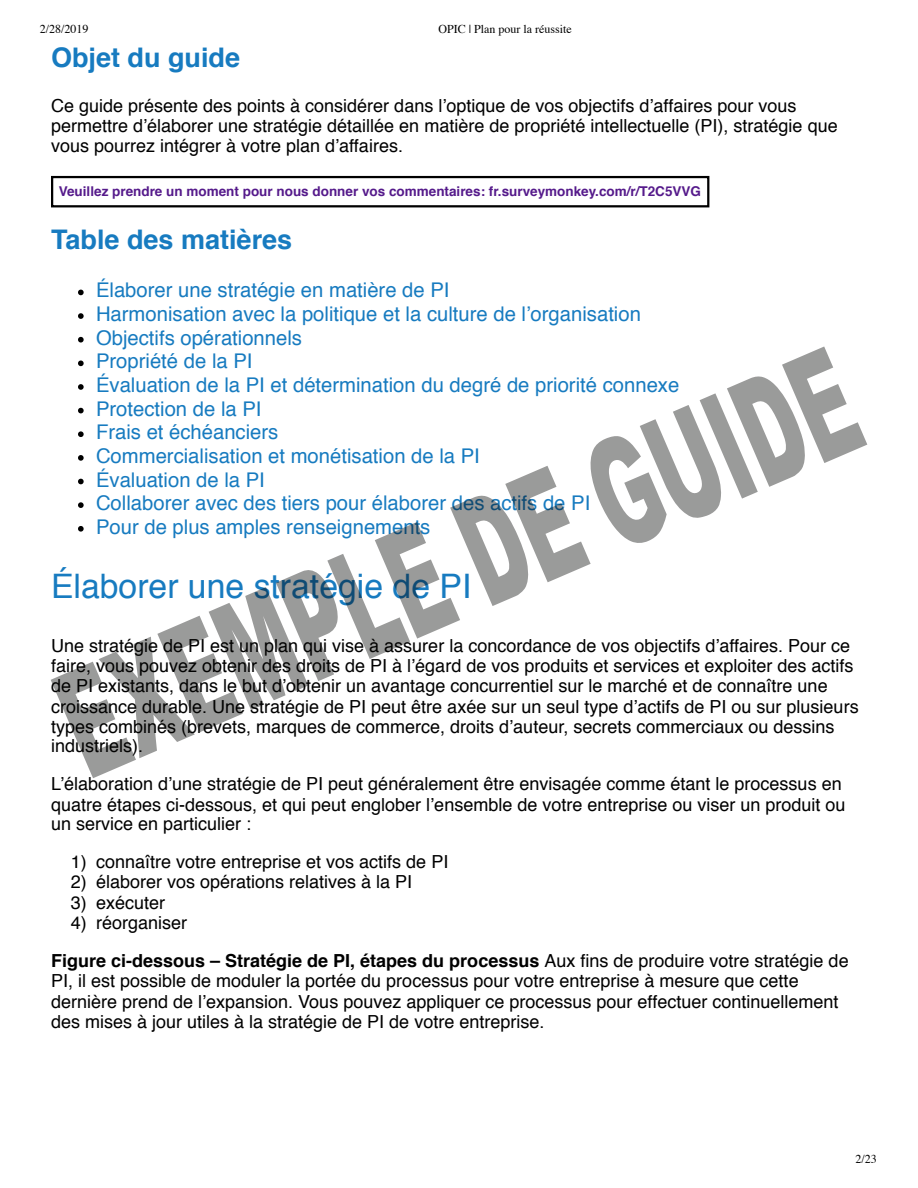
<style>
.page{position:relative;width:918px;height:1188px;background:#fff}
.page>*{position:absolute;margin:0;border:0;box-sizing:border-box;transform-origin:0 0}
.t1{font:33.75px "Helvetica";color:#177bc0}
.t2{font:700 27px "Helvetica";color:#177bc0}
.t3{font:20.25px/23.7px "Helvetica";color:#177bc0}
.t4{font:18px/20.2px "Helvetica";color:#000}
.t5{font:700 13.5px "Helvetica";color:#551a8b}
.t6{font:12px "Times";color:#000}
.s1{font-weight:700}
</style>
<div class="page">
<div style="left:51px;top:176px;width:658px;height:31px;border:2px solid #000"></div>
<svg style="left:78px;top:290px;width:6px;height:5px"></svg>
<svg style="left:78px;top:313px;width:6px;height:6px"></svg>
<svg style="left:51px;top:337px;width:816px;height:441px"></svg>
<p class="t6" style="left:40px;top:24px;width:50px">2/28/2019</p>
<p class="t6" style="left:439px;top:24px;width:135px">OPIC | Plan pour la réussite</p>
<h2 class="t2" style="left:51px;top:46px;width:191px">Objet du guide</h2>
<p class="t4" style="left:51px;top:97px;width:788px">Ce guide présente des points à considérer dans l’optique de vos objectifs d’affaires pour vous permettre d’élaborer une stratégie détaillée en matière de propriété intellectuelle (PI), stratégie que vous pourrez intégrer à votre plan d’affaires.</p>
<p class="t5" style="left:59px;top:186px;width:644px">Veuillez prendre un moment pour nous donner vos commentaires: fr.surveymonkey.com/r/T2C5VVG</p>
<h2 class="t2" style="left:51px;top:228px;width:243px">Table des matières</h2>
<p class="t3" style="left:96px;top:280px;width:585px">Élaborer une stratégie en matière de PI<br>Harmonisation avec la politique et la culture de l’organisation Objectifs opérationnels<br>Propriété de la PI<br>Évaluation de la PI et détermination du degré de priorité connexe Protection de la PI<br>Frais et échéanciers<br>Commercialisation et monétisation de la PI<br>Évaluation de la PI<br>Collaborer avec des tiers pour élaborer des actifs de PI<br>Pour de plus amples renseignements</p>
<h1 class="t1" style="left:51px;top:572px;width:422px">Élaborer une stratégie de PI</h1>
<p class="t4" style="left:51px;top:637px;width:809px">Une stratégie de PI est un plan qui vise à assurer la concordance de vos objectifs d’affaires. Pour ce faire, vous pouvez obtenir des droits de PI à l’égard de vos produits et services et exploiter des actifs de PI existants, dans le but d’obtenir un avantage concurrentiel sur le marché et de connaître une croissance durable. Une stratégie de PI peut être axée sur un seul type d’actifs de PI ou sur plusieurs types combinés (brevets, marques de commerce, droits d’auteur, secrets commerciaux ou dessins industriels).</p>
<p class="t4" style="left:51px;top:776px;width:796px;line-height:19.6px">L’élaboration d’une stratégie de PI peut généralement être envisagée comme étant le processus en quatre étapes ci-dessous, et qui peut englober l’ensemble de votre entreprise ou viser un produit ou un service en particulier :</p>
<p class="t4" style="left:71px;top:853px;width:379px">1) connaître votre entreprise et vos actifs de PI</p>
<p class="t4" style="left:71px;top:873px;width:343px">2) élaborer vos opérations relatives à la PI</p>
<p class="t4" style="left:71px;top:894px;width:96px">3) exécuter</p>
<p class="t4" style="left:71px;top:914px;width:118px">4) réorganiser</p>
<p class="t4" style="left:51px;top:952px;width:799px"><span class="s1">Figure ci-dessous – Stratégie de PI, étapes du processus</span> Aux fins de produire votre stratégie de PI, il est possible de moduler la portée du processus pour votre entreprise à mesure que cette dernière prend de l’expansion. Vous pouvez appliquer ce processus pour effectuer continuellement des mises à jour utiles à la stratégie de PI de votre entreprise.</p>
<p class="t6" style="left:855px;top:1154px;width:23px">2/23</p>
</div>
